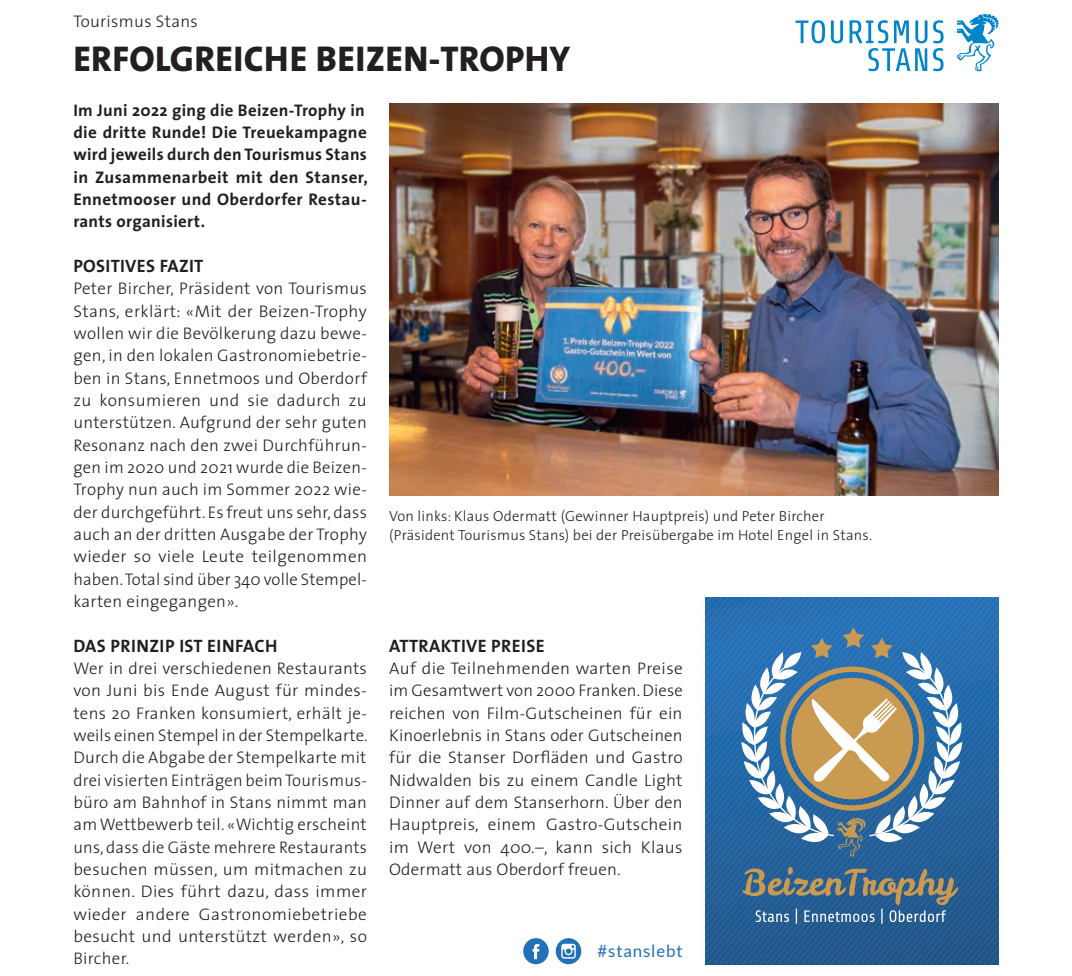
<style>
.page{position:relative;width:1072px;height:976px;background:#fff}
.page>*{position:absolute;margin:0;border:0;box-sizing:border-box;transform-origin:0 0}
.t1{font:800 36px "The Sans";letter-spacing:.01em;color:#231f20}
.t2{font:18px "The Sans Bold Caps";letter-spacing:.02em;color:#231f20}
.t3{font:300 16.88px/22.3px "The Sans";letter-spacing:.015em;color:#231f20;text-align:justify}
.t4{font:700 16.88px/22.3px "The Sans";letter-spacing:.02em;color:#231f20}
.t5{font:16.88px "Lato";letter-spacing:.05em;color:#2270b8}
.t6{font:300 14.62px/18.7px "The Sans";letter-spacing:.015em;color:#231f20}
</style>
<div class="page">
<img style="left:389px;top:103px;width:609px;height:392px">
<svg style="left:956px;top:14px;width:42px;height:57px"></svg>
<svg style="left:795px;top:20px;width:30px;height:23px"></svg>
<svg style="left:831px;top:20px;width:12px;height:23px"></svg>
<svg style="left:849px;top:20px;width:78px;height:51px"></svg>
<svg style="left:933px;top:20px;width:10px;height:51px"></svg>
<svg style="left:556px;top:938px;width:25px;height:26px"></svg>
<svg style="left:523px;top:938px;width:25px;height:26px"></svg>
<svg style="left:705px;top:597px;width:294px;height:367px"></svg>
<p class="t3" style="left:73px;top:9px;width:126px">Tourismus Stans</p>
<h1 class="t1" style="left:73px;top:29px;width:498px">ERFOLGREICHE BEIZEN-TROPHY</h1>
<p class="t4" style="left:73px;top:99px;width:296px">Im Juni 2022 ging die Beizen-Trophy in die dritte Runde! Die Treuekampagne wird jeweils durch den Tourismus Stans in Zusammenarbeit mit den Stanser, Ennetmooser und Oberdorfer Restau&shy;rants organisiert.</p>
<p class="t2" style="left:73px;top:251px;width:131px">POSITIVES FAZIT</p>
<p class="t3" style="left:73px;top:277px;width:295px">Peter Bircher, Präsident von Tourismus Stans, erklärt: «Mit der Beizen-Trophy wollen wir die Bevölkerung dazu bewe&shy;gen, in den lokalen Gastronomiebetrie&shy;ben in Stans, Ennetmoos und Oberdorf zu konsumieren und sie dadurch zu unterstützen. Aufgrund der sehr guten Resonanz nach den zwei Durchführun&shy;gen im 2020 und 2021 wurde die Beizen-Trophy nun auch im Sommer 2022 wie&shy;der durchgeführt. Es freut uns sehr, dass auch an der dritten Ausgabe der Trophy wieder so viele Leute teilgenommen haben. Total sind über 340 volle Stempel&shy;karten eingegangen».</p>
<p class="t2" style="left:73px;top:630px;width:205px">DAS PRINZIP IST EINFACH</p>
<p class="t3" style="left:73px;top:657px;width:296px">Wer in drei verschiedenen Restaurants von Juni bis Ende August für mindes&shy;tens 20 Franken konsumiert, erhält je&shy;weils einen Stempel in der Stempelkarte.<br>Durch die Abgabe der Stempelkarte mit drei visierten Einträgen beim Tourismus&shy;büro am Bahnhof in Stans nimmt man am Wettbewerb teil. «Wichtig erscheint uns, dass die Gäste mehrere Restaurants besuchen müssen, um mitmachen zu können. Dies führt dazu, dass immer wieder andere Gastronomiebetriebe besucht und unterstützt werden», so Bircher.</p>
<p class="t6" style="left:389px;top:507px;width:484px">Von links: Klaus Odermatt (Gewinner Hauptpreis) und Peter Bircher (Präsident Tourismus Stans) bei der Preisübergabe im Hotel Engel in Stans.</p>
<p class="t2" style="left:389px;top:630px;width:157px">ATTRAKTIVE PREISE</p>
<p class="t3" style="left:389px;top:657px;width:295px">Auf die Teilnehmenden warten Preise im Gesamtwert von 2000 Franken. Diese reichen von Film-Gutscheinen für ein Kinoerlebnis in Stans oder Gutscheinen für die Stanser Dorfläden und Gastro Nidwalden bis zu einem Candle Light Dinner auf dem Stanserhorn. Über den Hauptpreis, einem Gastro-Gutschein im Wert von 400.–, kann sich Klaus Odermatt aus Oberdorf freuen.</p>
<p class="t5" style="left:597px;top:942px;width:87px">#stanslebt</p>
</div>
